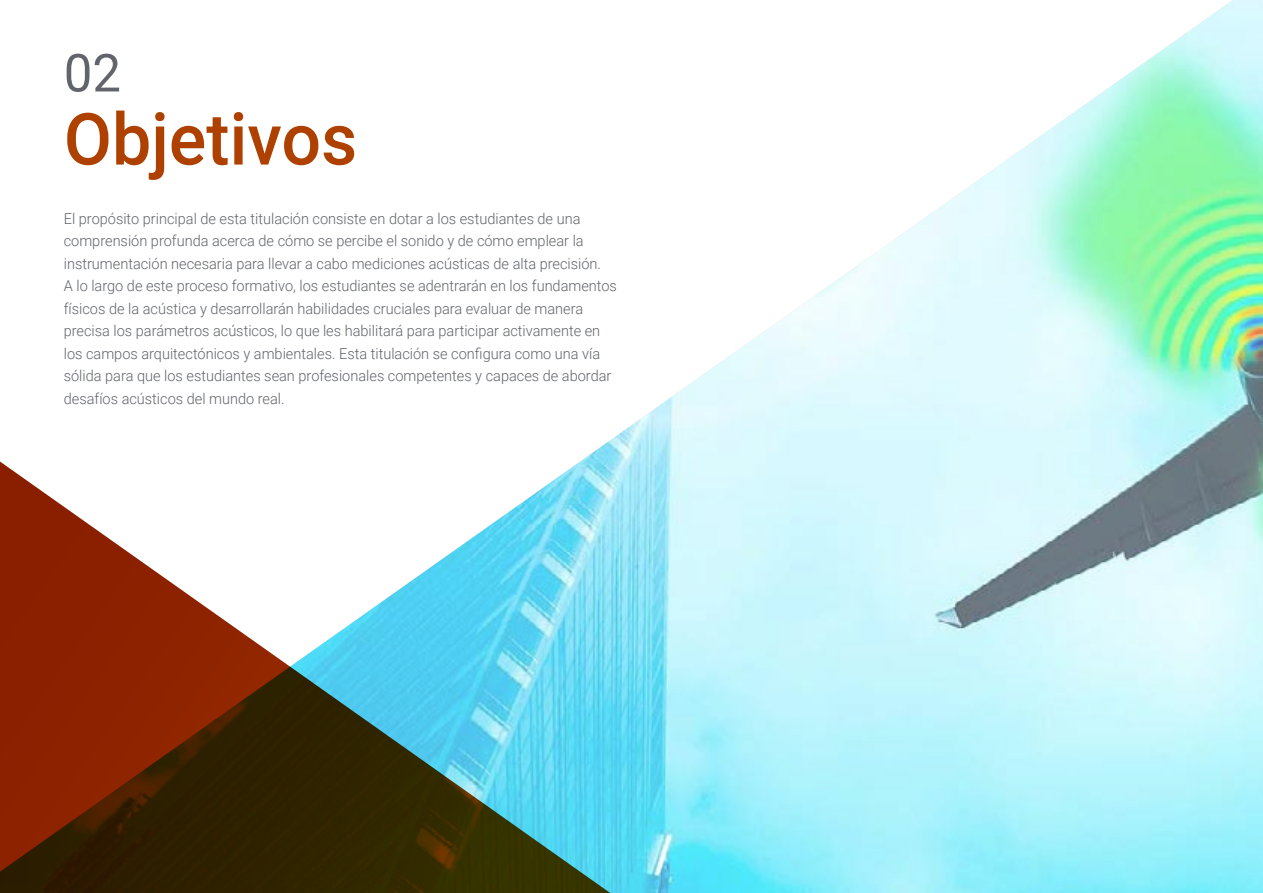
<style>
.page{position:relative;width:1263px;height:893px;background:#fff}
.page>*{position:absolute;margin:0;border:0;box-sizing:border-box;transform-origin:0 0}
.t1{font:500 72px "Roboto";color:#ae4000}
.t2{font:52.5px "Roboto";color:#61646a}
.t3{font:300 15px/22.5px "Roboto";color:#61646a}
</style>
<div class="page">
<img style="left:602px;top:0;width:661px;height:893px">
<svg style="left:0;top:446px;width:640px;height:447px"></svg>
<h2 class="t2" style="left:64px;top:36px;width:59px">02</h2>
<h1 class="t1" style="left:64px;top:89px;width:295px">Objetivos</h1>
<p class="t3" style="left:64px;top:207px;width:555px">El propósito principal de esta titulación consiste en dotar a los estudiantes de una comprensión profunda acerca de cómo se percibe el sonido y de cómo emplear la instrumentación necesaria para llevar a cabo mediciones acústicas de alta precisión.<br>A lo largo de este proceso formativo, los estudiantes se adentrarán en los fundamentos físicos de la acústica y desarrollarán habilidades cruciales para evaluar de manera precisa los parámetros acústicos, lo que les habilitará para participar activamente en los campos arquitectónicos y ambientales. Esta titulación se configura como una vía sólida para que los estudiantes sean profesionales competentes y capaces de abordar desafíos acústicos del mundo real.</p>
</div>
